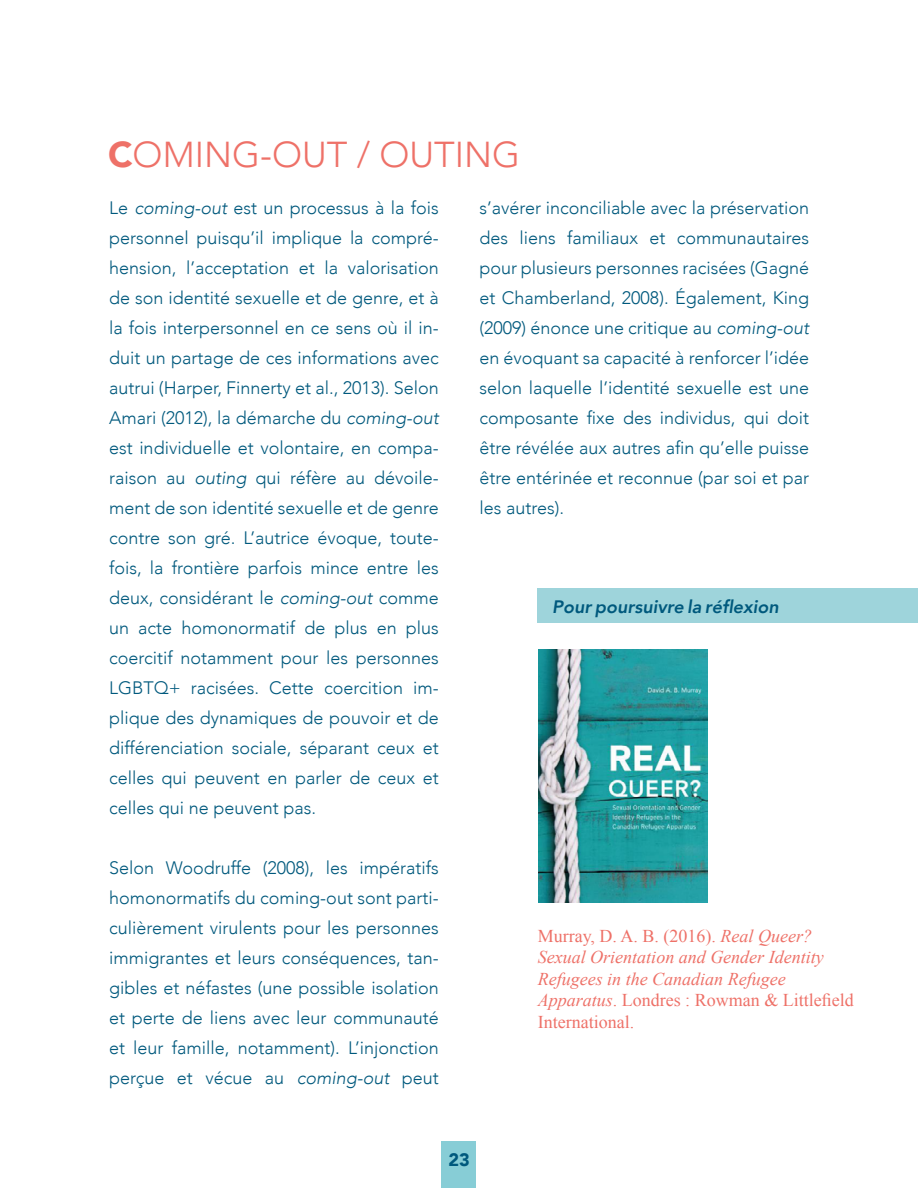
<style>
.page{position:relative;width:918px;height:1188px;background:#fff}
.page>*{position:absolute;margin:0;border:0;box-sizing:border-box;transform-origin:0 0}
.t1{font:300 36px "Avenir";color:#ee7168}
.t2{font:300 18px/30px "Avenir";color:#00597d;text-align:justify}
.t3{font:italic 18px/21.6px "Times New Roman";color:#ee7168}
.t4{font:italic 800 18px "Avenir";color:#00597d}
.t5{font:900 18px "Avenir";color:#00597d}
.s1{font-weight:900}
.s2{font-style:italic}
.s3{font-style:normal}
</style>
<div class="page">
<div style="left:442px;top:1141px;width:34px;height:47px;background:#87cdd6"></div>
<img style="left:539px;top:650px;width:168px;height:253px">
<div style="left:538px;top:589px;width:380px;height:34px;background:#9ed4db"></div>
<h1 class="t1" style="left:108px;top:133px;width:414px"><span class="s1">C</span>OMING-OUT / OUTING</h1>
<p class="t2" style="left:109px;top:193px;width:331px">Le <span class="s2">coming-out</span> est un processus à la fois personnel puisqu’il implique la compré&shy;hension, l’acceptation et la valorisation de son identité sexuelle et de genre, et à la fois interpersonnel en ce sens où il in&shy;duit un partage de ces informations avec autrui (Harper, Finnerty et al., 2013). Selon Amari (2012), la démarche du <span class="s2">coming-out </span>est individuelle et volontaire, en compa&shy;raison au <span class="s2">outing</span> qui réfère au dévoile&shy;ment de son identité sexuelle et de genre contre son gré. L’autrice évoque, toute&shy;fois, la frontière parfois mince entre les deux, considérant le <span class="s2">coming-out</span> comme un acte homonormatif de plus en plus coercitif notamment pour les personnes LGBTQ+ racisées. Cette coercition im&shy;plique des dynamiques de pouvoir et de différenciation sociale, séparant ceux et celles qui peuvent en parler de ceux et celles qui ne peuvent pas.</p>
<p class="t2" style="left:479px;top:193px;width:331px">s’avérer inconciliable avec la préservation des liens familiaux et communautaires pour plusieurs personnes racisées (Gagné et Chamberland, 2008). Également, King (2009) énonce une critique au <span class="s2">coming-out </span>en évoquant sa capacité à renforcer l’idée selon laquelle l’identité sexuelle est une composante fixe des individus, qui doit être révélée aux autres afin qu’elle puisse être entérinée et reconnue (par soi et par les autres).</p>
<p class="t4" style="left:552px;top:596px;width:228px">Pour poursuivre la réflexion</p>
<p class="t2" style="left:109px;top:853px;width:331px">Selon Woodruffe (2008), les impératifs homonormatifs du coming-out sont parti&shy;culièrement virulents pour les personnes immigrantes et leurs conséquences, tan&shy;gibles et néfastes (une possible isolation et perte de liens avec leur communauté et leur famille, notamment). L’injonction perçue et vécue au <span class="s2">coming-out</span> peut</p>
<p class="t5" style="left:448px;top:1144px;width:23px">23</p>
<p class="t3" style="left:538px;top:924px;width:318px"><span class="s3">Murray, D. A. B. (2016).</span> Real Queer?<br>Sexual Orientation and Gender Identity Refugees in the Canadian Refugee Apparatus<span class="s3">. Londres : Rowman &amp; Littlefield International.</span></p>
</div>
